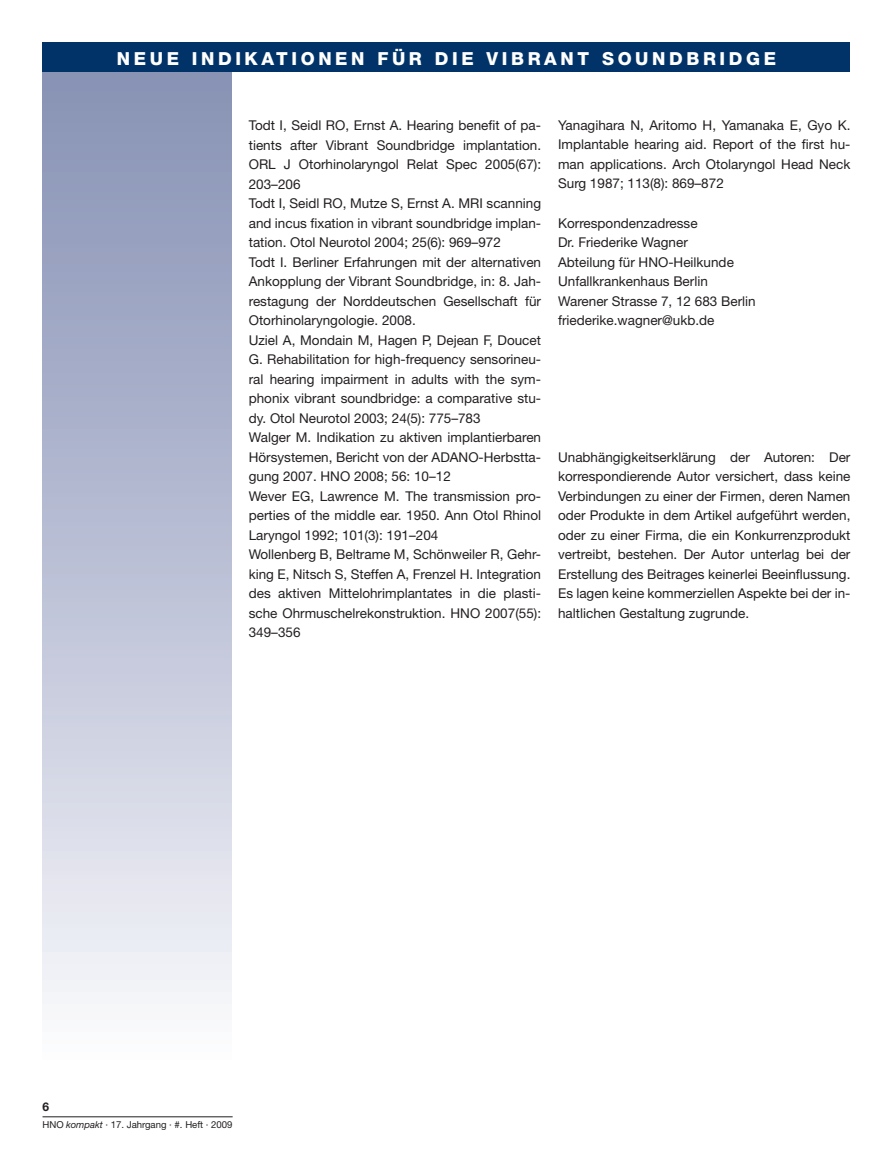
<style>
.page{position:relative;width:893px;height:1170px;background:#fff}
.page>*{position:absolute;margin:0;border:0;box-sizing:border-box;transform-origin:0 0}
.t1{font:800 18px "Helvetica Neue";letter-spacing:.2em;color:#fff}
.t2{font:13.5px/19.5px "Helvetica Neue";color:#231f20}
.t3{font:700 12px "Helvetica Neue";color:#231f20}
.t4{font:9.6px "Helvetica Neue";color:#231f20}
.s1{font-style:italic}
</style>
<div class="page">
<div style="left:43px;top:43px;width:189px;height:1024px;background:linear-gradient(to bottom,#7f8ab0,#f9f9fc)"></div>
<div style="left:43px;top:43px;width:807px;height:29px;background:#013368"></div>
<hr style="left:43px;top:1116px;width:190px;height:1px;background:#231f20">
<h1 class="t1" style="left:117px;top:48px;width:661px">NEUE INDIKATIONEN FÜR DIE VIBRANT SOUNDBRIDGE</h1>
<p class="t2" style="left:249px;top:115px;width:294px">Todt I, Seidl RO, Ernst A. Hearing benefit of pa&shy;tients after Vibrant Soundbridge implantation.<br>ORL J Otorhinolaryngol Relat Spec 2005(67):<br>203–206<br>Todt I, Seidl RO, Mutze S, Ernst A. MRI scanning and incus fixation in vibrant soundbridge implan&shy;tation. Otol Neurotol 2004; 25(6): 969–972<br>Todt I. Berliner Erfahrungen mit der alternativen Ankopplung der Vibrant Soundbridge, in: 8. Jah&shy;restagung der Norddeutschen Gesellschaft für Otorhinolaryngologie. 2008.<br>Uziel A, Mondain M, Hagen P, Dejean F, Doucet G. Rehabilitation for high-frequency sensorineu&shy;ral hearing impairment in adults with the sym&shy;phonix vibrant soundbridge: a comparative stu&shy;dy. Otol Neurotol 2003; 24(5): 775–783<br>Walger M. Indikation zu aktiven implantierbaren Hörsystemen, Bericht von der ADANO-Herbstta&shy;gung 2007. HNO 2008; 56: 10–12<br>Wever EG, Lawrence M. The transmission pro&shy;perties of the middle ear. 1950. Ann Otol Rhinol Laryngol 1992; 101(3): 191–204<br>Wollenberg B, Beltrame M, Schönweiler R, Gehr&shy;king E, Nitsch S, Steffen A, Frenzel H. Integration des aktiven Mittelohrimplantates in die plasti&shy;sche Ohrmuschelrekonstruktion. HNO 2007(55):<br>349–356</p>
<p class="t2" style="left:558px;top:115px;width:294px;text-align:justify">Yanagihara N, Aritomo H, Yamanaka E, Gyo K.<br>Implantable hearing aid. Report of the first hu&shy;man applications. Arch Otolaryngol Head Neck Surg 1987; 113(8): 869–872</p>
<p class="t2" style="left:558px;top:213px;width:199px">Korrespondenzadresse<br>Dr. Friederike Wagner<br>Abteilung für HNO-Heilkunde<br>Unfallkrankenhaus Berlin<br>Warener Strasse 7, 12 683 Berlin friederike.wagner@ukb.de</p>
<p class="t2" style="left:558px;top:447px;width:294px;text-align:justify">Unabhängigkeitserklärung der Autoren: Der korrespondierende Autor versichert, dass keine Verbindungen zu einer der Firmen, deren Namen oder Produkte in dem Artikel aufgeführt werden, oder zu einer Firma, die ein Konkurrenzprodukt vertreibt, bestehen. Der Autor unterlag bei der Erstellung des Beitrages keinerlei Beeinflussung.<br>Es lagen keine kommerziellen Aspekte bei der in&shy;haltlichen Gestaltung zugrunde.</p>
<p class="t3" style="left:43px;top:1099px;width:8px">6</p>
<p class="t4" style="left:43px;top:1118px;width:192px">HNO <span class="s1">kompakt</span> · 17. Jahrgang · #. Heft · 2009</p>
</div>
